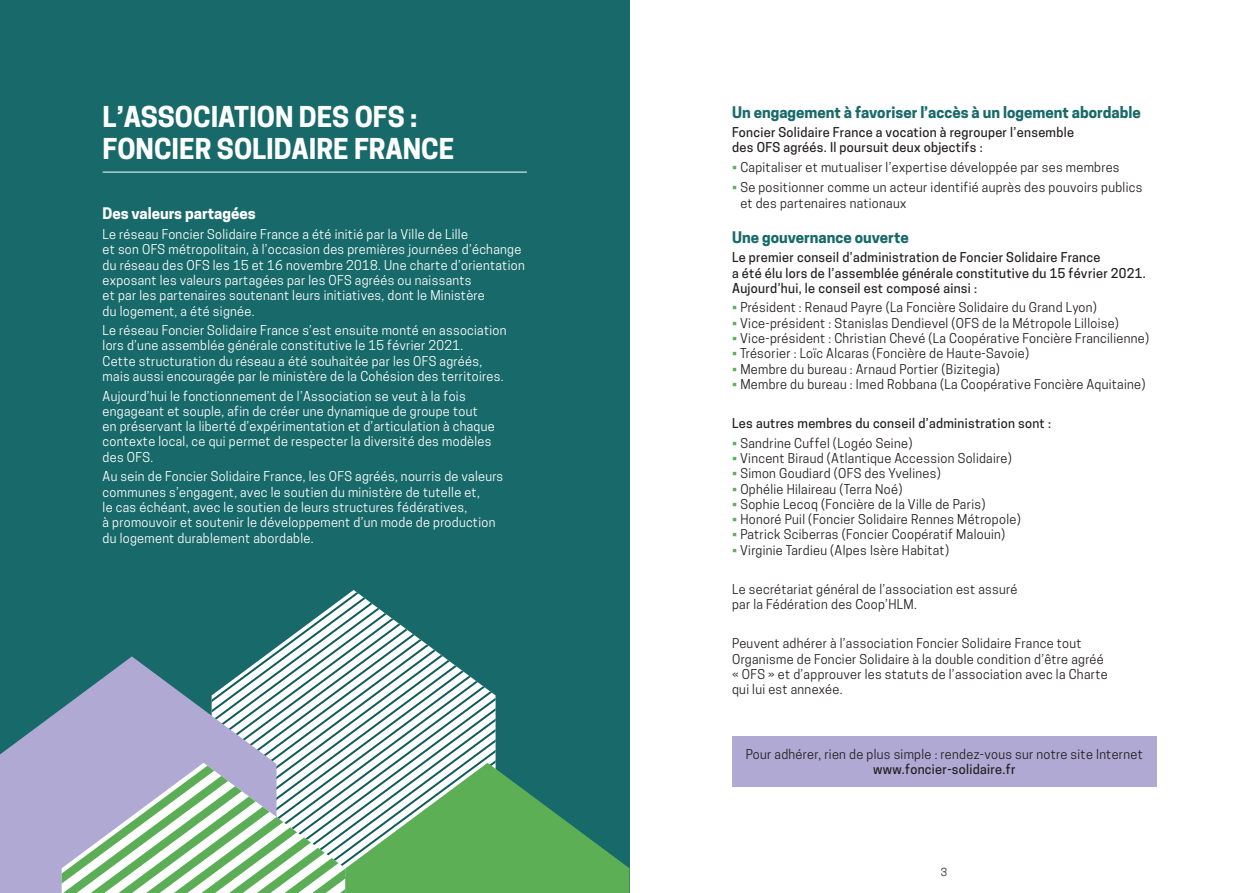
<style>
.page{position:relative;width:1259px;height:893px;background:#fff}
.page>*{position:absolute;margin:0;border:0;box-sizing:border-box;transform-origin:0 0}
.t1{font:700 27px/32.4px "Cooper Hewitt";color:#fff}
.t2{font:700 15px "Cooper Hewitt";color:#18696a}
.t3{font:700 15px "Cooper Hewitt";color:#fff}
.t4{font:12.75px/15.3px "Cooper Hewitt";letter-spacing:.025em;color:#231f20}
.t5{font:12.75px/15.3px "Cooper Hewitt";letter-spacing:.025em;color:#fff}
.t6{font:500 12.75px/15.3px "Cooper Hewitt";letter-spacing:.025em;color:#231f20}
.t7{font:10.5px "Cooper Hewitt";color:#231f20}
.s1{color:#5daf56}
</style>
<div class="page">
<div style="left:0;top:0;width:629px;height:893px;background:#18696a"></div>
<hr style="left:103px;top:172px;width:424px;height:1px;background:#fff">
<svg style="left:325px;top:605px;width:57px;height:6px"></svg>
<svg style="left:317px;top:611px;width:73px;height:6px"></svg>
<svg style="left:309px;top:617px;width:89px;height:6px"></svg>
<svg style="left:301px;top:623px;width:105px;height:6px"></svg>
<svg style="left:293px;top:629px;width:121px;height:6px"></svg>
<svg style="left:265px;top:635px;width:157px;height:21px"></svg>
<svg style="left:266px;top:641px;width:164px;height:15px"></svg>
<svg style="left:272px;top:647px;width:167px;height:116px"></svg>
<svg style="left:278px;top:653px;width:169px;height:110px"></svg>
<svg style="left:284px;top:659px;width:171px;height:104px"></svg>
<svg style="left:290px;top:665px;width:205px;height:98px"></svg>
<svg style="left:0;top:656px;width:276px;height:237px;fill:#afa9d3"></svg>
<svg style="left:62px;top:763px;width:567px;height:130px;background:#8cba99"></svg>
<div style="left:732px;top:736px;width:424px;height:51px;background:#afa9d3"></div>
<h1 class="t1" style="left:103px;top:100px;width:353px">L’ASSOCIATION DES OFS :<br>FONCIER SOLIDAIRE FRANCE</h1>
<p class="t3" style="left:103px;top:205px;width:155px">Des valeurs partagées</p>
<p class="t5" style="left:103px;top:227px;width:423px">Le réseau Foncier Solidaire France a été initié par la Ville de Lille<br>et son OFS métropolitain, à l’occasion des premières journées d’échange du réseau des OFS les 15 et 16 novembre 2018. Une charte d’orientation exposant les valeurs partagées par les OFS agréés ou naissants<br>et par les partenaires soutenant leurs initiatives, dont le Ministère<br>du logement, a été signée.</p>
<p class="t5" style="left:103px;top:323px;width:405px">Le réseau Foncier Solidaire France s’est ensuite monté en association lors d’une assemblée générale constitutive le 15 février 2021.<br>Cette structuration du réseau a été souhaitée par les OFS agréés, mais aussi encouragée par le ministère de la Cohésion des territoires.</p>
<p class="t5" style="left:103px;top:388px;width:394px">Aujourd’hui le fonctionnement de l’Association se veut à la fois engageant et souple, afin de créer une dynamique de groupe tout en préservant la liberté d’expérimentation et d’articulation à chaque contexte local, ce qui permet de respecter la diversité des modèles des OFS.</p>
<p class="t5" style="left:103px;top:469px;width:402px">Au sein de Foncier Solidaire France, les OFS agréés, nourris de valeurs communes s’engagent, avec le soutien du ministère de tutelle et,<br>le cas échéant, avec le soutien de leurs structures fédératives,<br>à promouvoir et soutenir le développement d’un mode de production du logement durablement abordable.</p>
<p class="t2" style="left:732px;top:103px;width:410px">Un engagement à favoriser l’accès à un logement abordable</p>
<p class="t6" style="left:732px;top:125px;width:343px">Foncier Solidaire France a vocation à regrouper l’ensemble des OFS agréés. Il poursuit deux objectifs :</p>
<p class="t4" style="left:732px;top:160px;width:389px"><span class="s1">•</span> Capitaliser et mutualiser l’expertise développée par ses membres</p>
<p class="t4" style="left:740px;top:179px;width:403px;line-height:16.2px;text-indent:-8px"><span class="s1">•</span> Se positionner comme un acteur identifié auprès des pouvoirs publics et des partenaires nationaux</p>
<p class="t2" style="left:732px;top:228px;width:178px">Une gouvernance ouverte</p>
<p class="t6" style="left:732px;top:250px;width:415px">Le premier conseil d’administration de Foncier Solidaire France<br>a été élu lors de l’assemblée générale constitutive du 15 février 2021.<br>Aujourd’hui, le conseil est composé ainsi :</p>
<p class="t4" style="left:732px;top:300px;width:366px"><span class="s1">•</span> Président : Renaud Payre (La Foncière Solidaire du Grand Lyon)</p>
<p class="t4" style="left:732px;top:315px;width:388px"><span class="s1">•</span> Vice-président : Stanislas Dendievel (OFS de la Métropole Lilloise)</p>
<p class="t4" style="left:732px;top:331px;width:418px"><span class="s1">•</span> Vice-président : Christian Chevé (La Coopérative Foncière Francilienne)</p>
<p class="t4" style="left:732px;top:346px;width:298px"><span class="s1">•</span> Trésorier : Loïc Alcaras (Foncière de Haute-Savoie)</p>
<p class="t4" style="left:732px;top:361px;width:269px"><span class="s1">•</span> Membre du bureau : Arnaud Portier (Bizitegia)</p>
<p class="t4" style="left:732px;top:376px;width:415px"><span class="s1">•</span> Membre du bureau : Imed Robbana (La Coopérative Foncière Aquitaine)</p>
<p class="t6" style="left:732px;top:416px;width:320px">Les autres membres du conseil d’administration sont :</p>
<p class="t4" style="left:732px;top:435px;width:182px"><span class="s1">•</span> Sandrine Cuffel (Logéo Seine)</p>
<p class="t4" style="left:732px;top:450px;width:281px"><span class="s1">•</span> Vincent Biraud (Atlantique Accession Solidaire)</p>
<p class="t4" style="left:732px;top:466px;width:210px"><span class="s1">•</span> Simon Goudiard (OFS des Yvelines)</p>
<p class="t4" style="left:732px;top:481px;width:172px"><span class="s1">•</span> Ophélie Hilaireau (Terra Noé)</p>
<p class="t4" style="left:732px;top:496px;width:255px"><span class="s1">•</span> Sophie Lecoq (Foncière de la Ville de Paris)</p>
<p class="t4" style="left:732px;top:512px;width:290px"><span class="s1">•</span> Honoré Puil (Foncier Solidaire Rennes Métropole)</p>
<p class="t4" style="left:732px;top:527px;width:275px"><span class="s1">•</span> Patrick Sciberras (Foncier Coopératif Malouin)</p>
<p class="t4" style="left:732px;top:542px;width:218px"><span class="s1">•</span> Virginie Tardieu (Alpes Isère Habitat)</p>
<p class="t4" style="left:732px;top:581px;width:287px">Le secrétariat général de l’association est assuré par la Fédération des Coop’HLM.</p>
<p class="t4" style="left:732px;top:636px;width:377px">Peuvent adhérer à l’association Foncier Solidaire France tout Organisme de Foncier Solidaire à la double condition d’être agréé « OFS » et d’approuver les statuts de l’association avec la Charte qui lui est annexée.</p>
<p class="t4" style="left:745px;top:746px;width:398px">Pour adhérer, rien de plus simple : rendez-vous sur notre site Internet</p>
<p class="t6" style="left:873px;top:761px;width:144px">www.foncier-solidaire.fr</p>
<p class="t7" style="left:941px;top:865px;width:8px">3</p>
</div>
